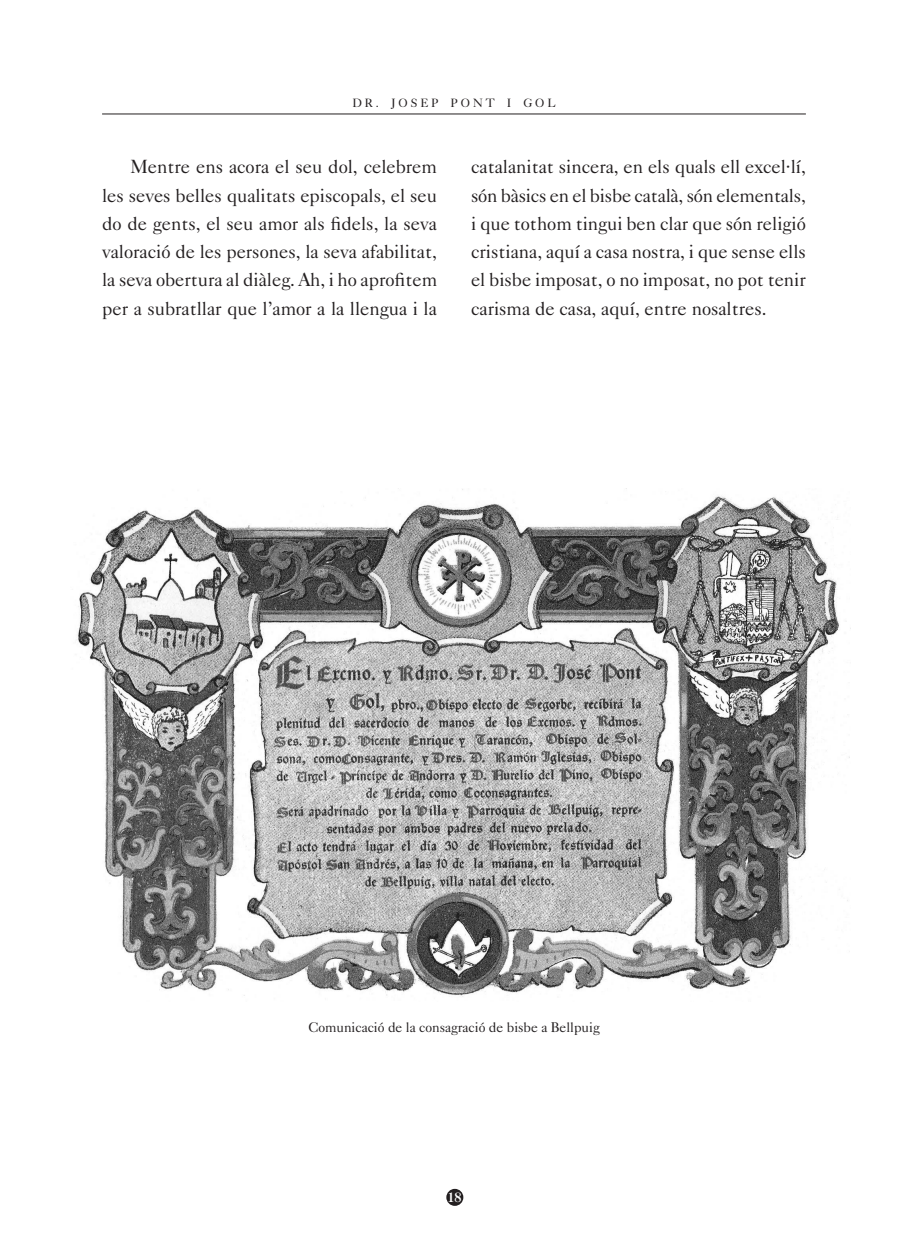
<style>
.page{position:relative;width:908px;height:1248px;background:#fff}
.page>*{position:absolute;margin:0;border:0;box-sizing:border-box;transform-origin:0 0}
.t1{font:19px/28.2px "Caslon 540 BT";color:#231f20;text-align:justify}
.t2{font:14px "Caslon 540 BT";color:#231f20}
.t3{font:700 13px "Caslon BT";color:#fff}
.t4{font:12px "Caslon 540 BT";color:#231f20}
</style>
<div class="page">
<hr style="left:102px;top:113px;width:703px;height:1px;background:#231f20">
<div style="left:447px;top:1189px;width:15px;height:15px;background:#231f20;border-radius:50%"></div>
<div style="left:446px;top:1188px;width:17px;height:17px;border:2px solid #231f20;border-radius:50%"></div>
<img style="left:76px;top:489px;width:774px;height:508px">
<p class="t4" style="left:352px;top:96px;width:204px">D R . J O S E P P O N T I G O L</p>
<p class="t1" style="left:102px;top:152px;width:336px;text-indent:28px">Mentre ens acora el seu dol, celebrem les seves belles qualitats episcopals, el seu do de gents, el seu amor als fidels, la seva valoració de les persones, la seva afabilitat, la seva obertura al diàleg. Ah, i ho aprofitem per a subratllar que l’amor a la llengua i la</p>
<p class="t1" style="left:471px;top:152px;width:336px">catalanitat sincera, en els quals ell excel·lí, són bàsics en el bisbe català, són elementals, i que tothom tingui ben clar que són religió cristiana, aquí a casa nostra, i que sense ells el bisbe imposat, o no imposat, no pot tenir carisma de casa, aquí, entre nosaltres.</p>
<p class="t2" style="left:308px;top:1018px;width:292px">Comunicació de la consagració de bisbe a Bellpuig</p>
<p class="t3" style="left:447px;top:1188px;width:16px">18</p>
</div>
